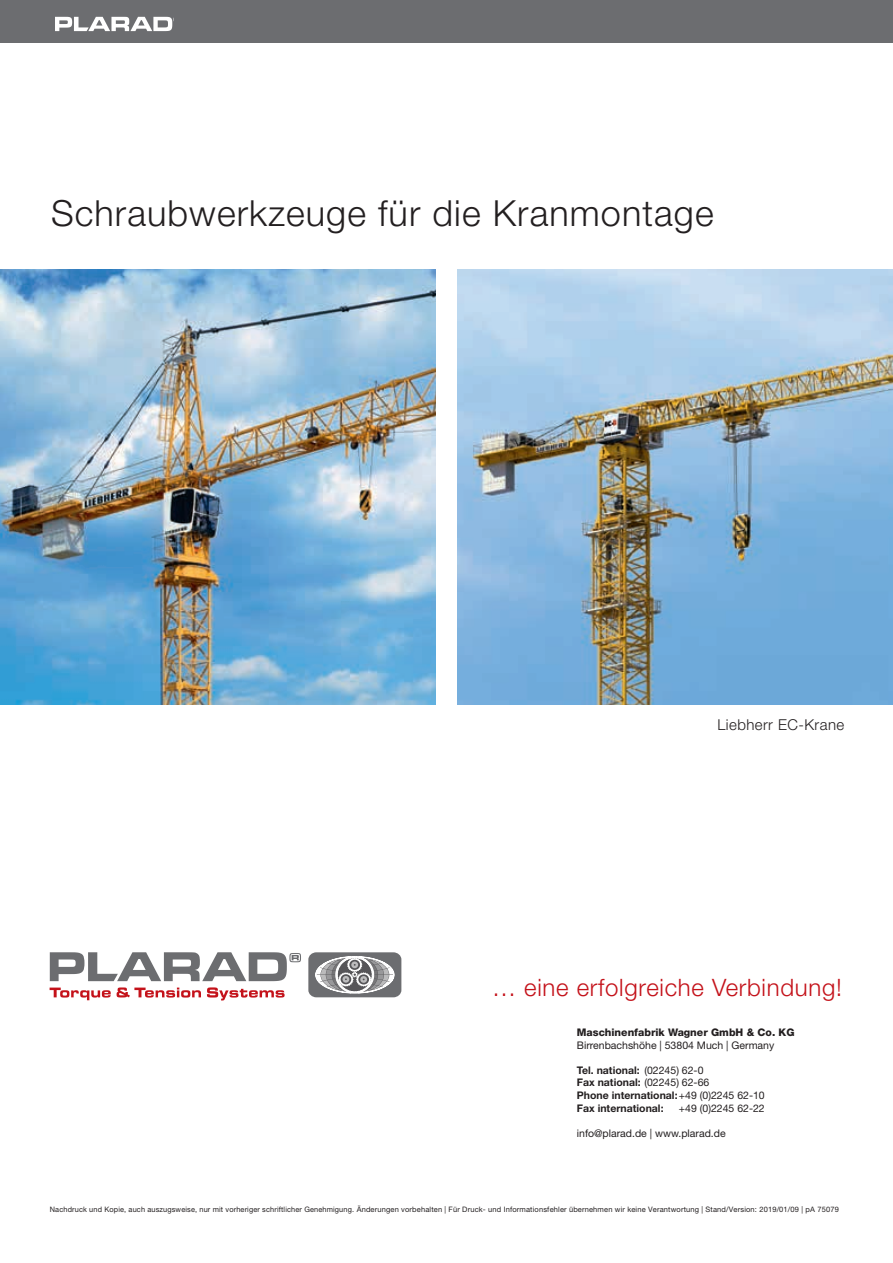
<style>
.page{position:relative;width:893px;height:1263px;background:#fff}
.page>*{position:absolute;margin:0;border:0;box-sizing:border-box;transform-origin:0 0}
.t1{font:300 36px "Helvetica Neue";letter-spacing:.03em;color:#231f20}
.t2{font:300 24px "Helvetica Neue";letter-spacing:.03em;color:#c4121a}
.t3{font:300 15px "Helvetica Neue";letter-spacing:.03em;color:#231f20}
.t4{font:700 10.5px/12.6px "Helvetica Neue";color:#231f20}
.t5{font:10.5px "Helvetica Neue";color:#231f20}
.t6{font:800 10.5px "Helvetica Neue";color:#231f20}
.t7{font:7.5px "Helvetica Neue";letter-spacing:.02em;color:#231f20}
.s1{font-weight:400}
</style>
<div class="page">
<img style="left:0;top:269px;width:436px;height:436px">
<img style="left:457px;top:269px;width:436px;height:436px">
<div style="left:308px;top:952px;width:93px;height:45px;background:#6c6d70;border-radius:8px"></div>
<svg style="left:50px;top:987px;width:61px;height:13px"></svg>
<svg style="left:117px;top:987px;width:84px;height:10px"></svg>
<svg style="left:207px;top:987px;width:78px;height:13px"></svg>
<svg style="left:316px;top:956px;width:78px;height:37px"></svg>
<svg style="left:50px;top:952px;width:251px;height:29px"></svg>
<div style="left:0;top:0;width:893px;height:43px;background:#6c6d70"></div>
<svg style="left:55px;top:17px;width:117px;height:14px"></svg>
<h1 class="t1" style="left:51px;top:191px;width:664px">Schraubwerkzeuge für die Kranmontage</h1>
<h3 class="t3" style="left:717px;top:716px;width:128px">Liebherr EC-Krane</h3>
<h2 class="t2" style="left:492px;top:973px;width:351px">… eine erfolgreiche Verbindung!</h2>
<h3 class="t6" style="left:577px;top:1026px;width:219px">Maschinenfabrik Wagner GmbH &amp; Co. KG</h3>
<h3 class="t5" style="left:577px;top:1038px;width:199px">Birrenbachshöhe | 53804 Much | Germany</h3>
<h3 class="t4" style="left:577px;top:1063px;width:189px">Tel. national: <span class="s1">(02245) 62-0<br></span>Fax national: <span class="s1">(02245) 62-66<br></span>Phone international:<span class="s1">+49 (0)2245 62-10<br></span>Fax international:</h3>
<h3 class="t5" style="left:679px;top:1101px;width:87px">+49 (0)2245 62-22</h3>
<h3 class="t5" style="left:577px;top:1127px;width:150px">info@plarad.de | www.plarad.de</h3>
<p class="t7" style="left:50px;top:1205px;width:790px">Nachdruck und Kopie, auch auszugsweise, nur mit vorheriger schriftlicher Genehmigung. Änderungen vorbehalten | Für Druck- und Informationsfehler übernehmen wir keine Verantwortung | Stand/Version: 2019/01/09 | pA 75079</p>
</div>
